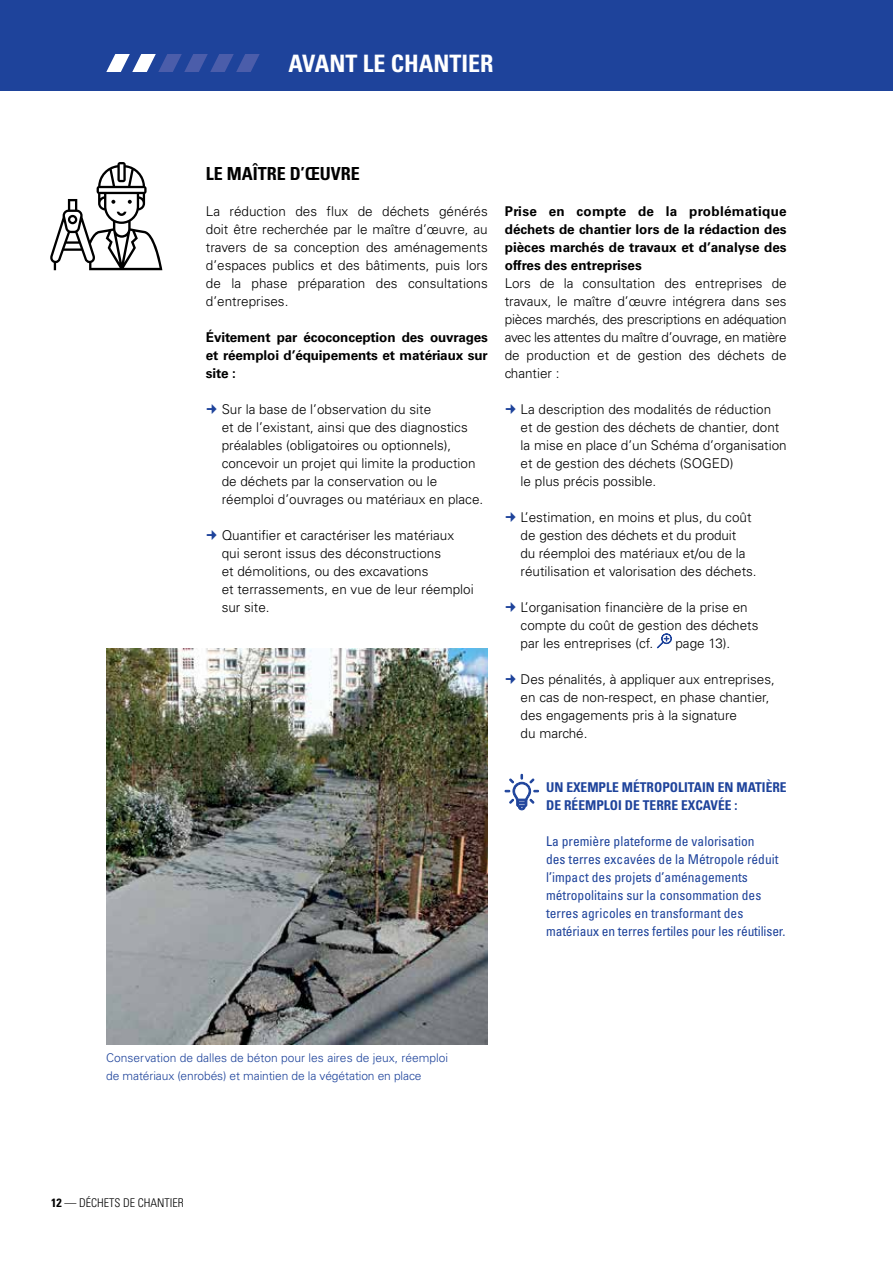
<style>
.page{position:relative;width:893px;height:1263px;background:#fff}
.page>*{position:absolute;margin:0;border:0;box-sizing:border-box;transform-origin:0 0}
.t1{font:700 condensed 24px "Univers";color:#fff}
.t2{font:700 condensed 18px "Univers";color:#000}
.t3{font:300 13.5px/18px "Univers";color:#000}
.t4{font:condensed 13.5px/18px "Univers";color:#1e439b}
.t5{font:700 13.5px/18px "Univers";letter-spacing:-.01em;color:#000;text-align:justify}
.t6{font:700 condensed 13.5px/18px "Univers";color:#1e439b}
.t7{font:300 12px/18px "Univers";color:#1e439b}
.t8{font:300 condensed 12px "Univers";color:#000}
.s1{font-weight:700}
</style>
<div class="page">
<svg style="left:505px;top:774px;width:34px;height:36px"></svg>
<svg style="left:657px;top:633px;width:15px;height:15px"></svg>
<div style="left:0;top:0;width:893px;height:90px;background:#1e439b"></div>
<svg style="left:106px;top:54px;width:154px;height:18px"></svg>
<img style="left:106px;top:648px;width:382px;height:396px">
<svg style="left:50px;top:162px;width:112px;height:108px"></svg>
<h1 class="t1" style="left:289px;top:49px;width:42px">AVANT</h1>
<h1 class="t1" style="left:363px;top:49px;width:42px">LE CHANTIER</h1>
<h2 class="t2" style="left:206px;top:163px;width:155px">LE MAÎTRE D’ŒUVRE</h2>
<p class="t3" style="left:206px;top:202px;width:283px;text-align:justify">La réduction des flux de déchets générés doit être recherchée par le maître d’œuvre, au travers de sa conception des aménagements d’espaces publics et des bâtiments, puis lors de la phase préparation des consultations d’entreprises.</p>
<p class="t5" style="left:206px;top:328px;width:283px">Évitement par écoconception des ouvrages et réemploi d’équipements et matériaux sur site :</p>
<p class="t3" style="left:222px;top:400px;width:263px">Sur la base de l’observation du site<br>et de l’existant, ainsi que des diagnostics préalables (obligatoires ou optionnels), concevoir un projet qui limite la production de déchets par la conservation ou le réemploi d’ouvrages ou matériaux en place.</p>
<p class="t3" style="left:222px;top:526px;width:253px">Quantifier et caractériser les matériaux qui seront issus des déconstructions<br>et démolitions, ou des excavations<br>et terrassements, en vue de leur réemploi sur site.</p>
<p class="t5" style="left:505px;top:202px;width:283px">Prise en compte de la problématique déchets de chantier lors de la rédaction des pièces marchés de travaux et d’analyse des offres des entreprises</p>
<p class="t3" style="left:505px;top:274px;width:283px;text-align:justify">Lors de la consultation des entreprises de travaux, le maître d’œuvre intégrera dans ses pièces marchés, des prescriptions en adéquation avec les attentes du maître d’ouvrage, en matière de production et de gestion des déchets de chantier :</p>
<p class="t3" style="left:521px;top:400px;width:268px">La description des modalités de réduction<br>et de gestion des déchets de chantier, dont la mise en place d’un Schéma d’organisation et de gestion des déchets (SOGED)<br>le plus précis possible.</p>
<p class="t3" style="left:521px;top:508px;width:238px">L’estimation, en moins et plus, du coût de gestion des déchets et du produit<br>du réemploi des matériaux et/ou de la réutilisation et valorisation des déchets.</p>
<p class="t3" style="left:521px;top:598px;width:239px">L’organisation financière de la prise en compte du coût de gestion des déchets par les entreprises (cf.</p>
<p class="t3" style="left:675px;top:634px;width:56px">page 13).</p>
<p class="t3" style="left:521px;top:670px;width:256px">Des pénalités, à appliquer aux entreprises, en cas de non-respect, en phase chantier, des engagements pris à la signature<br>du marché.</p>
<p class="t6" style="left:546px;top:778px;width:242px">UN EXEMPLE MÉTROPOLITAIN EN MATIÈRE<br>DE RÉEMP</p>
<p class="t6" style="left:604px;top:796px;width:47px">LOIDETERRE</p>
<p class="t6" style="left:681px;top:796px;width:58px">EXCAVÉE :</p>
<p class="t4" style="left:546px;top:832px;width:241px">La première plateforme de valorisation<br>des terres excavées de la Métropole réduit l’impact des projets d’aménagements métropolitains sur la consommation des terres agricoles en transformant des matériaux en terres fertiles pour les réutiliser.</p>
<p class="t7" style="left:106px;top:1049px;width:343px">Conservation de dalles de béton pour les aires de jeux, réemploi de matériaux (enrobés) et maintien de la végétation en place</p>
<p class="t8" style="left:51px;top:1196px;width:134px"><span class="s1">12</span> — DÉCHETS DE CHANTIER</p>
</div>
